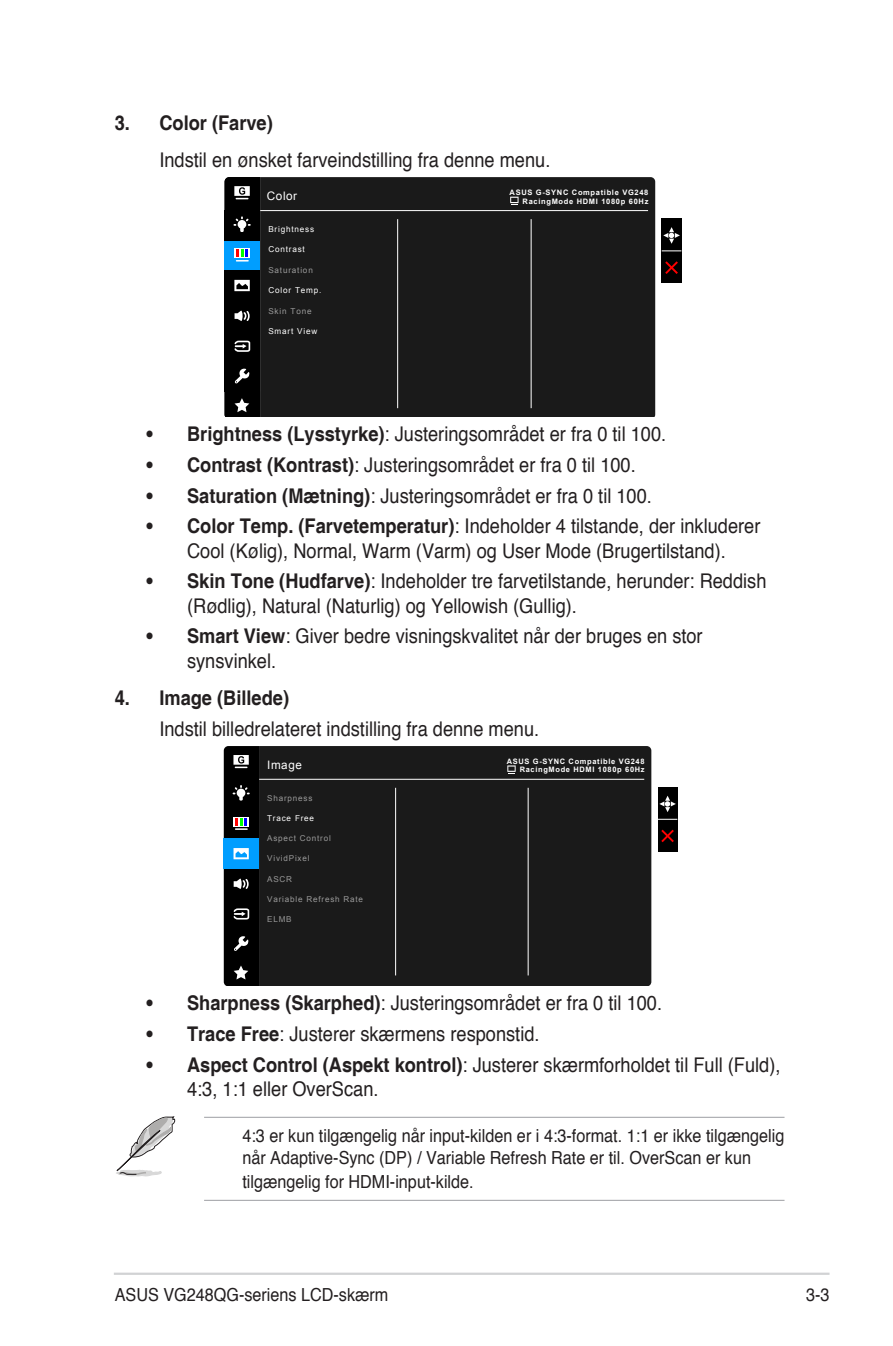
<style>
.page{position:relative;width:893px;height:1346px;background:#fff}
.page>*{position:absolute;margin:0;border:0;box-sizing:border-box;transform-origin:0 0}
.Bulleted_Text{font:20.25px/24.3px "Helvetica";color:#231f20;scale:.9 1}
.List{font:20.25px "Helvetica";color:#231f20;scale:.9 1}
.List-2{font:700 20.25px "Helvetica";color:#231f20;scale:.9 1}
.List_Bold{font:700 20.25px "Helvetica";color:#231f20;scale:.9 1}
.Message_List{font:18px/21.6px "Helvetica";color:#231f20;scale:.9 1}
.Footer_Text-Right{font:18px "Helvetica";color:#231f20;scale:.9 1}
.Page_No__Right{font:18px "Helvetica";color:#231f20;scale:.9 1}
.t1{font:11.7px "Arial";letter-spacing:.05em;color:#fff}
.t2{font:8.1px "Arial";letter-spacing:.1em;color:#999}
.t3{font:8.1px "Arial";letter-spacing:.1em;color:#fff}
.t4{font:700 7.42px/8.8px "Arial";letter-spacing:.09em;color:#fff;text-align:right}
.s1{font-weight:700}
</style>
<div class="page">
<hr style="left:114px;top:1272px;width:715px;height:3px;background:#d1d2d4">
<hr style="left:204px;top:1117px;width:580px;height:1px;background:#a8a9ad">
<hr style="left:204px;top:1200px;width:580px;height:1px;background:#a8a9ad">
<div style="left:260px;top:177px;width:395px;height:240px;background:#1a1a1a"></div>
<hr style="left:260px;top:210px;width:388px;height:1px;background:#fff">
<hr style="left:397px;top:219px;width:1px;height:189px;background:#fff">
<hr style="left:531px;top:219px;width:1px;height:189px;background:#fff">
<svg style="left:510px;top:197px;width:9px;height:6px"></svg>
<svg style="left:511px;top:198px;width:7px;height:7px"></svg>
<svg style="left:225px;top:177px;width:35px;height:240px;background:#192932"></svg>
<div style="left:661px;top:219px;width:21px;height:64px;background:#000"></div>
<svg style="left:662px;top:250px;width:19px;height:1px"></svg>
<svg style="left:663px;top:227px;width:17px;height:17px"></svg>
<svg style="left:665px;top:261px;width:13px;height:13px"></svg>
<div style="left:259px;top:746px;width:392px;height:240px;background:#1a1a1a"></div>
<hr style="left:259px;top:779px;width:385px;height:1px;background:#fff">
<hr style="left:395px;top:788px;width:1px;height:187px;background:#fff">
<hr style="left:528px;top:788px;width:1px;height:187px;background:#fff">
<svg style="left:507px;top:765px;width:9px;height:7px"></svg>
<svg style="left:508px;top:766px;width:7px;height:8px"></svg>
<svg style="left:224px;top:746px;width:35px;height:240px;background:#192b36"></svg>
<div style="left:658px;top:787px;width:20px;height:64px;background:#000"></div>
<svg style="left:658px;top:819px;width:19px;height:1px"></svg>
<svg style="left:659px;top:796px;width:17px;height:16px"></svg>
<svg style="left:661px;top:830px;width:13px;height:12px"></svg>
<svg style="left:116px;top:1116px;width:59px;height:61px"></svg>
<p class="List_Bold" style="left:115px;top:110px;width:177px">3. Color (Farve)</p>
<p class="List" style="left:159px;top:147px;width:436px">Indstil en ønsket farveindstilling fra denne menu.</p>
<p class="t4" style="left:510px;top:188px;width:140px">ASUS G-SYNC Compatible VG248<br>RacingMode HDMI 1080p 60Hz</p>
<p class="t3" style="left:268px;top:224px;width:47px">Brightness</p>
<p class="t3" style="left:268px;top:244px;width:38px">Contrast</p>
<p class="t2" style="left:268px;top:265px;width:46px">Saturation</p>
<p class="t3" style="left:268px;top:285px;width:55px">Color Temp.</p>
<p class="t2" style="left:268px;top:305px;width:45px">Skin Tone</p>
<p class="t3" style="left:268px;top:326px;width:51px">Smart View</p>
<p class="t1" style="left:267px;top:188px;width:32px">Color</p>
<p class="Bulleted_Text" style="left:147px;top:421px;width:579px"><span class="s1">• Brightness (Lysstyrke)</span>: Justeringsområdet er fra 0 til 100.</p>
<p class="Bulleted_Text" style="left:147px;top:452px;width:545px"><span class="s1">• Contrast (Kontrast)</span>: Justeringsområdet er fra 0 til 100.</p>
<p class="Bulleted_Text" style="left:147px;top:483px;width:563px"><span class="s1">• Saturation (Mætning)</span>: Justeringsområdet er fra 0 til 100.</p>
<p class="Bulleted_Text" style="left:147px;top:514px;width:683px;text-align:center"><span class="s1">• Color Temp. (Farvetemperatur)</span>: Indeholder 4 tilstande, der inkluderer<br>Cool (Kølig), Normal, Warm (Varm) og User Mode (Brugertilstand).</p>
<p class="Bulleted_Text" style="left:187px;top:569px;width:645px;text-indent:-40px"><span class="s1">• Skin Tone (Hudfarve)</span>: Indeholder tre farvetilstande, herunder: Reddish (Rødlig), Natural (Naturlig) og Yellowish (Gullig).</p>
<p class="Bulleted_Text" style="left:187px;top:624px;width:574px;text-indent:-40px"><span class="s1">• Smart View</span>: Giver bedre visningskvalitet når der bruges en stor synsvinkel.</p>
<p class="List-2" style="left:115px;top:685px;width:195px">4. Image (Billede)</p>
<p class="List" style="left:159px;top:716px;width:424px">Indstil billedrelateret indstilling fra denne menu.</p>
<p class="t4" style="left:507px;top:757px;width:139px">ASUS G-SYNC Compatible VG248<br>RacingMode HDMI 1080p 60Hz</p>
<p class="t2" style="left:267px;top:792px;width:47px">Sharpness</p>
<p class="t3" style="left:267px;top:813px;width:48px">Trace Free</p>
<p class="t2" style="left:267px;top:833px;width:65px">Aspect Control</p>
<p class="t2" style="left:267px;top:853px;width:44px">VividPixel</p>
<p class="t2" style="left:267px;top:873px;width:26px">ASCR</p>
<p class="t2" style="left:267px;top:894px;width:97px">Variable Refresh Rate</p>
<p class="t2" style="left:267px;top:914px;width:26px">ELMB</p>
<p class="t1" style="left:267px;top:757px;width:36px">Image</p>
<p class="Bulleted_Text" style="left:147px;top:990px;width:574px"><span class="s1">• Sharpness (Skarphed)</span>: Justeringsområdet er fra 0 til 100.</p>
<p class="Bulleted_Text" style="left:147px;top:1021px;width:438px"><span class="s1">• Trace Free</span>: Justerer skærmens responstid.</p>
<p class="Bulleted_Text" style="left:187px;top:1052px;width:661px;text-indent:-40px"><span class="s1">• Aspect Control (Aspekt kontrol)</span>: Justerer skærmforholdet til Full (Fuld),<br>4:3, 1:1 eller OverScan.</p>
<p class="Message_List" style="left:242px;top:1125px;width:604px">4:3 er kun tilgængelig når input-kilden er i 4:3-format. 1:1 er ikke tilgængelig når Adaptive-Sync (DP) / Variable Refresh Rate er til. OverScan er kun</p>
<p class="Message_List" style="left:242px;top:1170px;width:259px">tilgængelig for HDMI-input-kilde.</p>
<p class="Footer_Text-Right" style="left:115px;top:1283px;width:306px">ASUS VG248QG-seriens LCD-skærm</p>
<p class="Page_No__Right" style="left:806px;top:1283px;width:28px">3-3</p>
</div>
